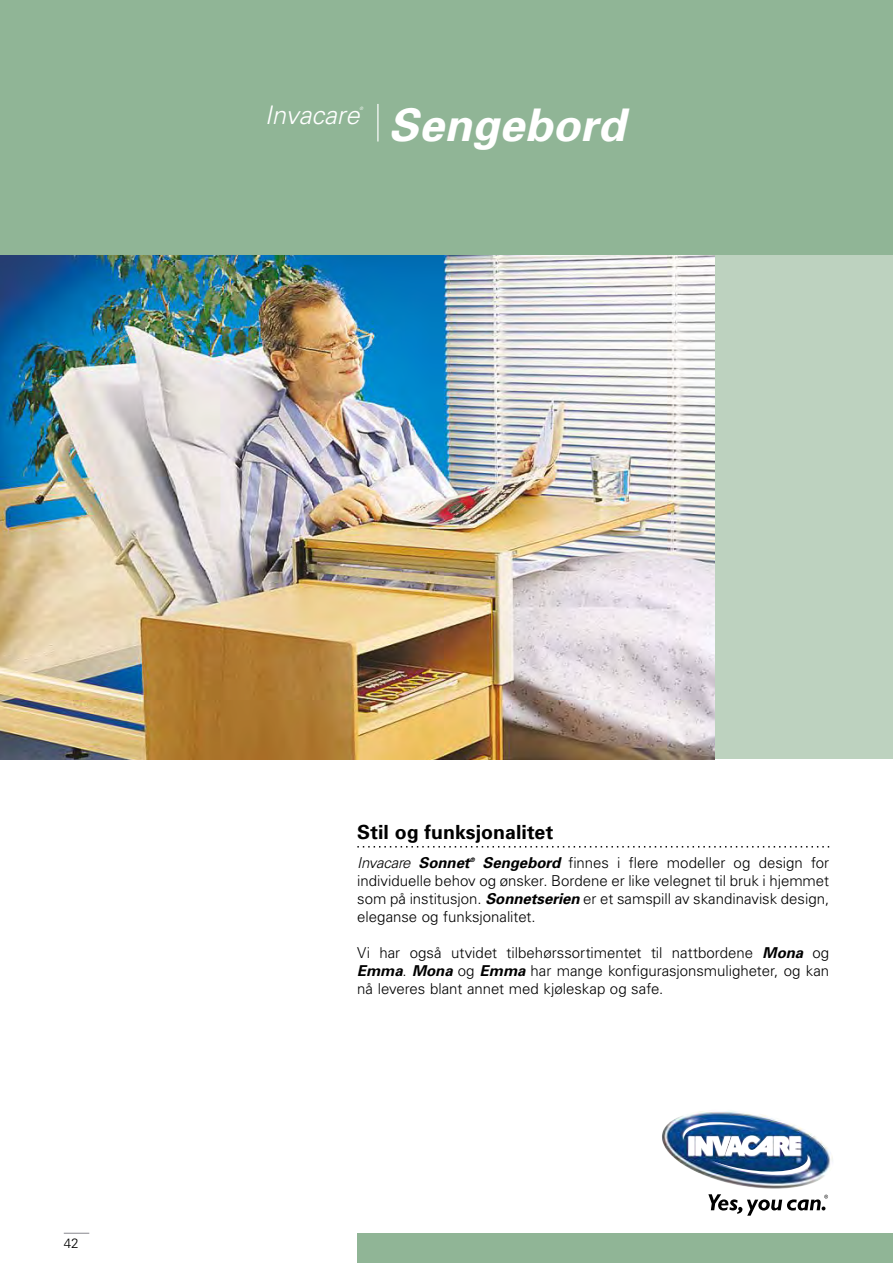
<style>
.page{position:relative;width:893px;height:1263px;background:#fff}
.page>*{position:absolute;margin:0;border:0;box-sizing:border-box;transform-origin:0 0}
.t1{font:italic 700 45px "Univers";letter-spacing:.005em;color:#fff}
.t2{font:italic 300 25.5px "Univers";color:#fff}
.t3{font:700 19.5px "Univers";color:#000}
.t4{font:300 15px/18px "Univers";color:#000;text-align:justify}
.t5{font:italic 300 15px "Univers";letter-spacing:-.015em;color:#000}
.t6{font:300 13.5px "Univers";color:#000}
.t7{font:italic 700 6.15px "Univers";color:#000}
.t8{font:italic 300 4.5px "Univers";color:#fff}
.s1{font-weight:700}
.s2{font-weight:700;font-style:italic}
</style>
<div class="page">
<div style="left:0;top:0;width:893px;height:255px;background:#90b596"></div>
<div style="left:714px;top:255px;width:179px;height:504px;background:#bdd2bf"></div>
<img style="left:0;top:255px;width:714px;height:504px">
<div style="left:357px;top:1233px;width:536px;height:30px;background:#90b596"></div>
<svg style="left:357px;top:846px;width:472px;height:1px"></svg>
<img style="left:662px;top:1111px;width:171px;height:78px">
<img style="left:683px;top:1119px;width:127px;height:59px">
<svg style="left:708px;top:1194px;width:120px;height:22px"></svg>
<hr style="left:377px;top:104px;width:1px;height:38px;background:#fff">
<svg style="left:64px;top:1233px;width:25px;height:1px"></svg>
<h2 class="t2" style="left:265px;top:99px;width:96px">Invacare</h2>
<p class="t8" style="left:360px;top:106px;width:5px">®</p>
<h1 class="t1" style="left:389px;top:98px;width:238px">Sengebord</h1>
<p class="t6" style="left:64px;top:1235px;width:17px">42</p>
<h3 class="t3" style="left:357px;top:820px;width:198px">Stil og funksjonalitet</h3>
<p class="t5" style="left:357px;top:854px;width:114px">Invacare <span class="s1">Sonnet</span></p>
<p class="t7" style="left:470px;top:856px;width:6px">®</p>
<p class="t4" style="left:357px;top:854px;width:474px;text-indent:125px"><span class="s2">Sengebord</span> finnes i flere modeller og design for individuelle behov og ønsker. Bordene er like velegnet til bruk i hjemmet som på institusjon. <span class="s2">Sonnetserien</span> er et samspill av skandinavisk design, eleganse og funksjonalitet.</p>
<p class="t4" style="left:357px;top:944px;width:474px">Vi har også utvidet tilbehørssortimentet til nattbordene <span class="s2">Mona</span> og <span class="s2">Emma</span>. <span class="s2">Mona</span> og <span class="s2">Emma</span> har mange konfigurasjonsmuligheter, og kan nå leveres blant annet med kjøleskap og safe.</p>
</div>
